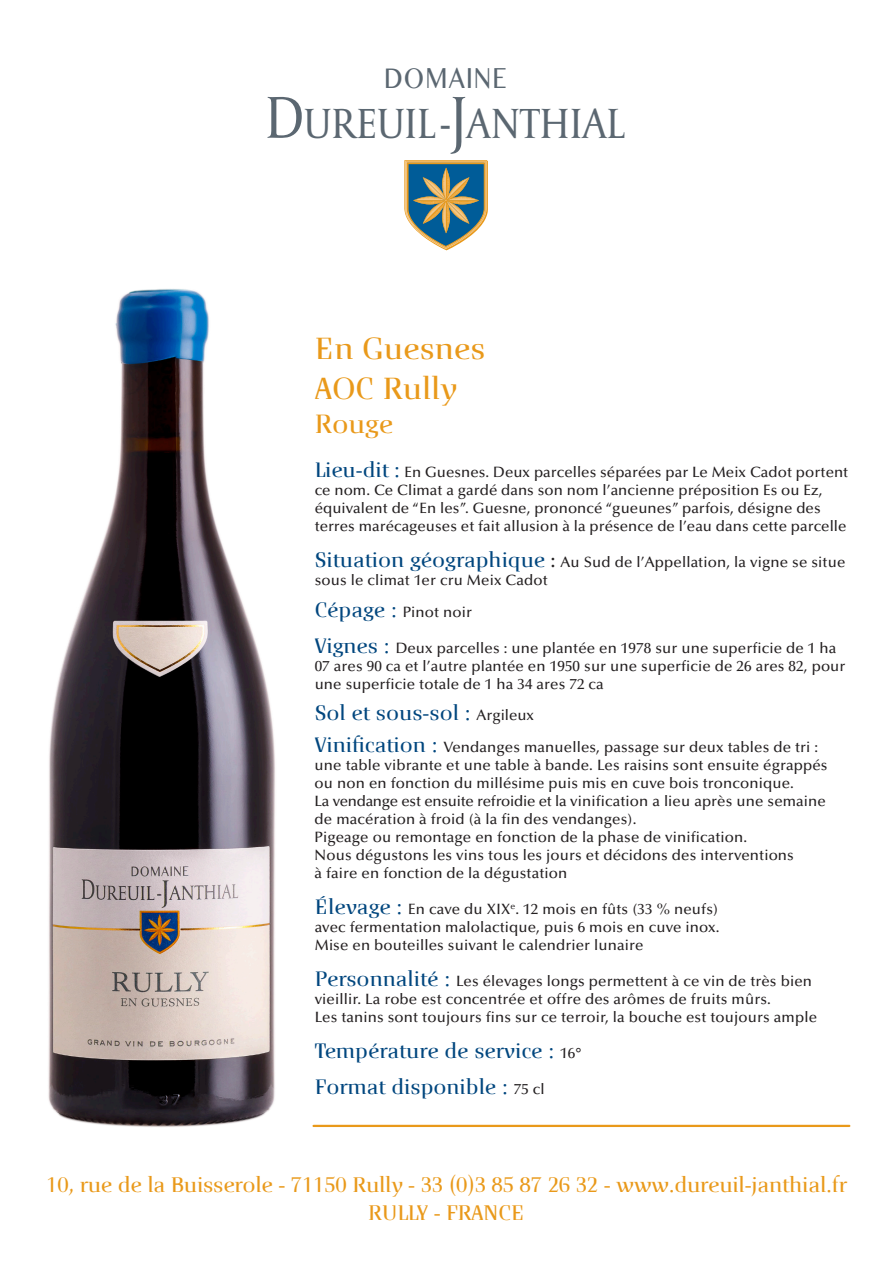
<style>
.page{position:relative;width:893px;height:1263px;background:#fff}
.page>*{position:absolute;margin:0;border:0;box-sizing:border-box;transform-origin:0 0}
.t1{font:44.4px "Capitolium 2";color:#5b6771;scale:.91 1}
.t2{font:500 33px/39.6px "Crane";color:#e9991a}
.t3{font:28.95px "Lao MN";letter-spacing:.05em;color:#5b6771;scale:.82 1}
.t4{font:500 28.5px "Crane";color:#e9991a}
.t5{font:500 22.8px/27.3px "Crane";letter-spacing:-.01em;color:#e9991a;text-align:center}
.t6{font:500 22.5px/36px "Crane";color:#00467e}
.t7{font:500 15px/18px "Optima";letter-spacing:.01em;color:#231f20}
.s1{font-size:62.1px}
.s2{font-family:"Crane";font-size:22.5px;color:#00467e}
.s3{font-family:"Minion Pro";font-weight:400;font-size:22.5px}
.s4{font-family:"Optima";font-size:15px;color:#231f20}
</style>
<div class="page">
<svg style="left:404px;top:160px;width:84px;height:90px;background:#78918d"></svg>
<hr style="left:314px;top:1125px;width:535px;height:2px;background:#e9991a">
<img style="left:48px;top:289px;width:357px;height:838px">
<h3 class="t3" style="left:384px;top:58px;width:151px">DOMAINE</h3>
<h1 class="t1" style="left:265px;top:94px;width:398px"><span class="s1">D</span>UREUIL-<span class="s1">J</span>ANTHIAL</h1>
<h2 class="t2" style="left:315px;top:329px;width:172px">En Guesnes<br>AOC Rully</h2>
<h3 class="t4" style="left:315px;top:409px;width:80px">Rouge</h3>
<p class="t7" style="left:315px;top:464px;width:535px"><span class="s2">Lieu-dit :</span> En Guesnes. Deux parcelles séparées par Le Meix Cadot portent ce nom. Ce Climat a gardé dans son nom l’ancienne préposition Es ou Ez, équivalent de “En les”. Guesne, prononcé “gueunes” parfois, désigne des terres marécageuses et fait allusion à la présence de l’eau dans cette parcelle</p>
<p class="t7" style="left:315px;top:554px;width:532px"><span class="s2">Situation géographique</span> <span class="s3">:</span> Au Sud de l’Appellation, la vigne se situe sous le climat 1er cru Meix Cadot</p>
<p class="t7" style="left:315px;top:603px;width:159px"><span class="s2">Cépage :</span> Pinot noir</p>
<p class="t7" style="left:315px;top:639px;width:532px"><span class="s2">Vignes :</span> Deux parcelles : une plantée en 1978 sur une superficie de 1 ha<br>07 ares 90 ca et l’autre plantée en 1950 sur une superficie de 26 ares 82, pour une superficie totale de 1 ha 34 ares 72 ca</p>
<h3 class="t6" style="left:315px;top:695px;width:221px">Sol et sous-sol : <span class="s4">Argileux</span></h3>
<p class="t7" style="left:315px;top:738px;width:514px"><span class="s2">Vinification :</span> Vendanges manuelles, passage sur deux tables de tri : une table vibrante et une table à bande. Les raisins sont ensuite égrappés ou non en fonction du millésime puis mis en cuve bois tronconique.<br>La vendange est ensuite refroidie et la vinification a lieu après une semaine de macération à froid (à la fin des vendanges).<br>Pigeage ou remontage en fonction de la phase de vinification.<br>Nous dégustons les vins tous les jours et décidons des interventions<br>à faire en fonction de la dégustation</p>
<p class="t7" style="left:315px;top:900px;width:406px;text-align:justify"><span class="s2">Élevage :</span> En cave du XIX<sup>e</sup>. 12 mois en fûts (33 % neufs) avec fermentation malolactique, puis 6 mois en cuve inox.<br>Mise en bouteilles suivant le calendrier lunaire</p>
<p class="t7" style="left:315px;top:972px;width:504px"><span class="s2">Personnalité :</span> Les élevages longs permettent à ce vin de très bien vieillir. La robe est concentrée et offre des arômes de fruits mûrs.<br>Les tanins sont toujours fins sur ce terroir, la bouche est toujours ample</p>
<h3 class="t6" style="left:315px;top:1033px;width:268px">Température de service : <span class="s4">16°<br></span>Format disponible : <span class="s4">75 cl</span></h3>
<h3 class="t5" style="left:46px;top:1171px;width:802px">10, rue de la Buisserole - 71150 Rully - 33 (0)3 85 87 26 32 - www.dureuil-janthial.fr<br>RULLY - FRANCE</h3>
</div>
